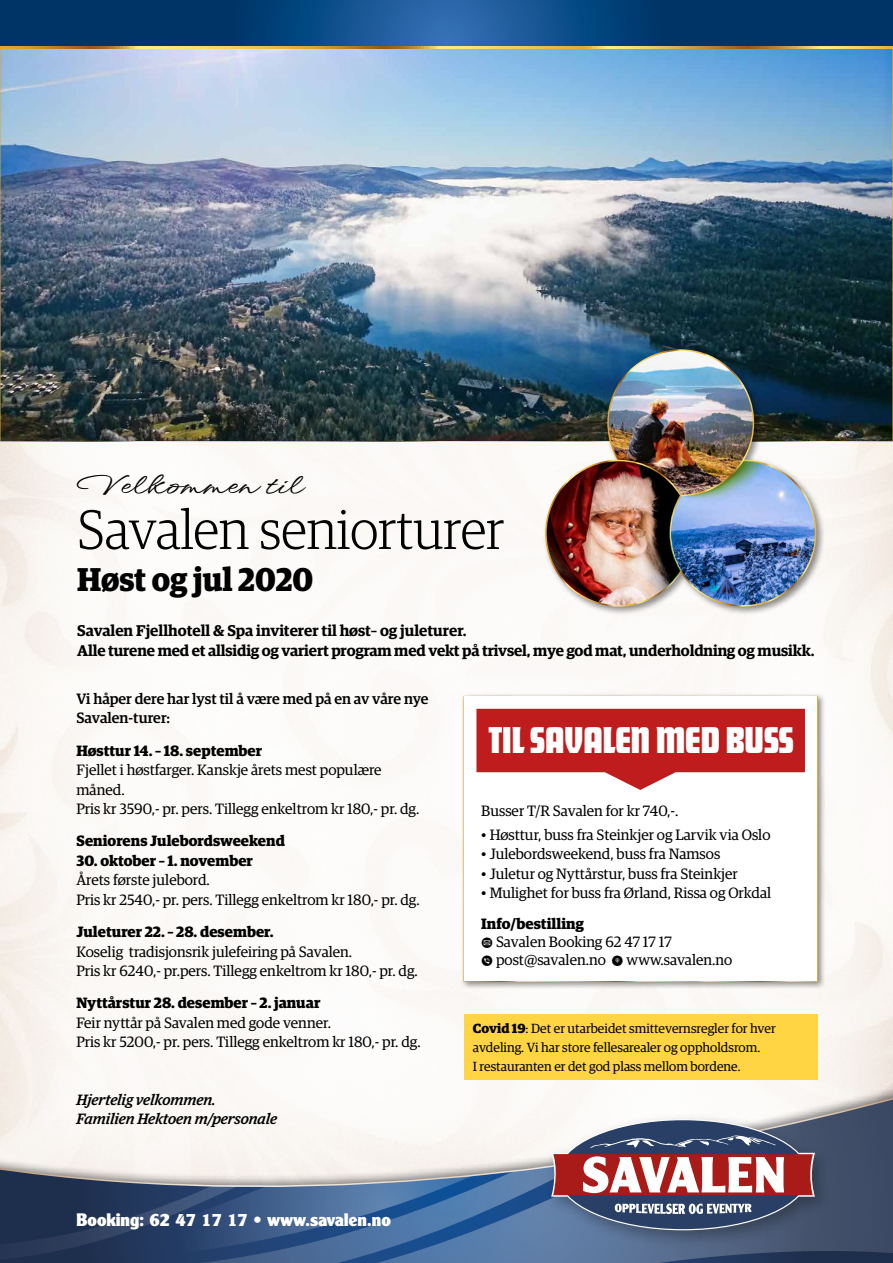
<style>
.page{position:relative;width:893px;height:1263px;background:#fff}
.page>*{position:absolute;margin:0;border:0;box-sizing:border-box;transform-origin:0 0}
.t1{font:300 55.5px "Guardian Egyp";color:#000;scale:.95 1}
.t2{font:34.5px "Futura ND Display";color:#fff}
.t3{font:700 33px "Guardian Egyp";color:#000;scale:.95 1}
.t4{font:500 33px "Wind Song Pro";color:#000}
.t5{font:900 17.7px "Clearface Gothic LT Std";letter-spacing:-.005em;color:#fff}
.t6{font:600 15.6px/19.5px "Guardian Egyp";letter-spacing:-.01em;color:#000}
.t7{font:15px/19.5px "Guardian Egyp";color:#000}
.t8{font:700 15px "Guardian Egyp";color:#000}
.t9{font:500 15px/19.5px "Guardian Egyp";color:#000}
.t10{font:italic 500 15px/19.5px "Guardian Egyp";color:#000}
.t11{font:13.2px/19.2px "Guardian Egyp";color:#000}
.s1{font-weight:700}
.s2{font-family:"Socialico Plus"}
</style>
<div class="page">
<div style="left:0;top:42px;width:893px;height:1160px;background:#fcfaf8"></div>
<img style="left:2px;top:48px;width:889px;height:392px">
<div style="left:0;top:1083px;width:893px;height:180px;background:#000;opacity:.5"></div>
<svg style="left:0;top:1093px;width:893px;height:170px"></svg>
<div style="left:545px;top:1111px;width:287px;height:138px;background:#000;opacity:.3"></div>
<div style="left:558px;top:1120px;width:250px;height:110px;background:#2a3f65;border-radius:50%"></div>
<svg style="left:550px;top:1135px;width:266px;height:62px"></svg>
<svg style="left:615px;top:1203px;width:137px;height:11px"></svg>
<div style="left:460px;top:692px;width:365px;height:297px;background:#000;opacity:.45"></div>
<div style="left:463px;top:696px;width:355px;height:286px;background:#fff;border:2px solid #fff"></div>
<svg style="left:476px;top:709px;width:329px;height:81px"></svg>
<div style="left:542px;top:347px;width:283px;height:268px;background:#000;opacity:.45"></div>
<img style="left:670px;top:460px;width:146px;height:146px;border-radius:73px">
<img style="left:608px;top:350px;width:145px;height:145px;border-radius:73px">
<img style="left:544px;top:449px;width:222px;height:158px">
<svg style="left:0;top:46px;width:893px;height:2px;background:#daae4e"></svg>
<svg style="left:0;top:0;width:893px;height:46px;background:#094278"></svg>
<div style="left:465px;top:1014px;width:353px;height:66px;background:#ffd544"></div>
<h3 class="t4" style="left:77px;top:463px;width:224px">Velkommen til</h3>
<h1 class="t1" style="left:77px;top:493px;width:451px">Savalen seniorturer</h1>
<h3 class="t3" style="left:77px;top:554px;width:250px">Høst og jul 2020</h3>
<p class="t6" style="left:77px;top:620px;width:739px">Savalen Fjellhotell &amp; Spa inviterer til høst– og juleturer.<br>Alle turene med et allsidig og variert program med vekt på trivsel, mye god mat, underholdning og musikk.</p>
<p class="t9" style="left:76px;top:688px;width:354px">Vi håper dere har lyst til å være med på en av våre nye<br>Savalen-turer:</p>
<p class="t8" style="left:76px;top:739px;width:187px">Høsttur 14. – 18. september</p>
<p class="t7" style="left:76px;top:759px;width:344px">Fjellet i høstfarger. Kanskje årets mest populære måned.<br>Pris kr 3590,- pr. pers. Tillegg enkeltrom kr 180,- pr. dg.</p>
<p class="t8" style="left:76px;top:830px;width:210px">Seniorens Julebordsweekend</p>
<p class="t8" style="left:76px;top:849px;width:178px">30. oktober – 1. november</p>
<p class="t7" style="left:76px;top:869px;width:345px">Årets første julebord.<br>Pris kr 2540,- pr. pers. Tillegg enkeltrom kr 180,- pr. dg.</p>
<p class="t8" style="left:76px;top:920px;width:199px">Juleturer 22. – 28. desember.</p>
<p class="t7" style="left:76px;top:941px;width:343px">Koselig tradisjonsrik julefeiring på Savalen.<br>Pris kr 6240,- pr.pers. Tillegg enkeltrom kr 180,- pr. dg.</p>
<p class="t8" style="left:76px;top:992px;width:245px">Nyttårstur 28. desember – 2. januar</p>
<p class="t7" style="left:76px;top:1012px;width:346px">Feir nyttår på Savalen med gode venner.<br>Pris kr 5200,- pr. pers. Tillegg enkeltrom kr 180,- pr. dg.</p>
<p class="t10" style="left:76px;top:1089px;width:202px">Hjertelig velkommen.<br>Familien Hektoen m/personale</p>
<p class="t5" style="left:77px;top:1209px;width:316px">Booking: 62 47 17 17 • www.savalen.no</p>
<h2 class="t2" style="left:489px;top:717px;width:306px">TIL SAVALEN MED BUSS</h2>
<p class="t7" style="left:481px;top:800px;width:199px">Busser T/R Savalen for kr 740,-.</p>
<p class="t7" style="left:481px;top:824px;width:291px">• Høsttur, buss fra Steinkjer og Larvik via Oslo</p>
<p class="t7" style="left:481px;top:843px;width:240px">• Julebordsweekend, buss fra Namsos</p>
<p class="t7" style="left:481px;top:863px;width:258px">• Juletur og Nyttårstur, buss fra Steinkjer</p>
<p class="t7" style="left:481px;top:882px;width:291px">• Mulighet for buss fra Ørland, Rissa og Orkdal</p>
<p class="t7" style="left:481px;top:914px;width:253px;line-height:18px"><span class="s1">Info/bestilling<br></span><span class="s2">m</span> Savalen Booking 62 47 17 17<br><span class="s2">v</span> post@savalen.no <span class="s2">7</span> www.savalen.no</p>
<p class="t11" style="left:473px;top:1018px;width:304px"><span class="s1">Covid 19</span>: Det er utarbeidet smittevernsregler for hver avdeling. Vi har store fellesarealer og oppholdsrom.<br>I restauranten er det god plass mellom bordene.</p>
</div>
